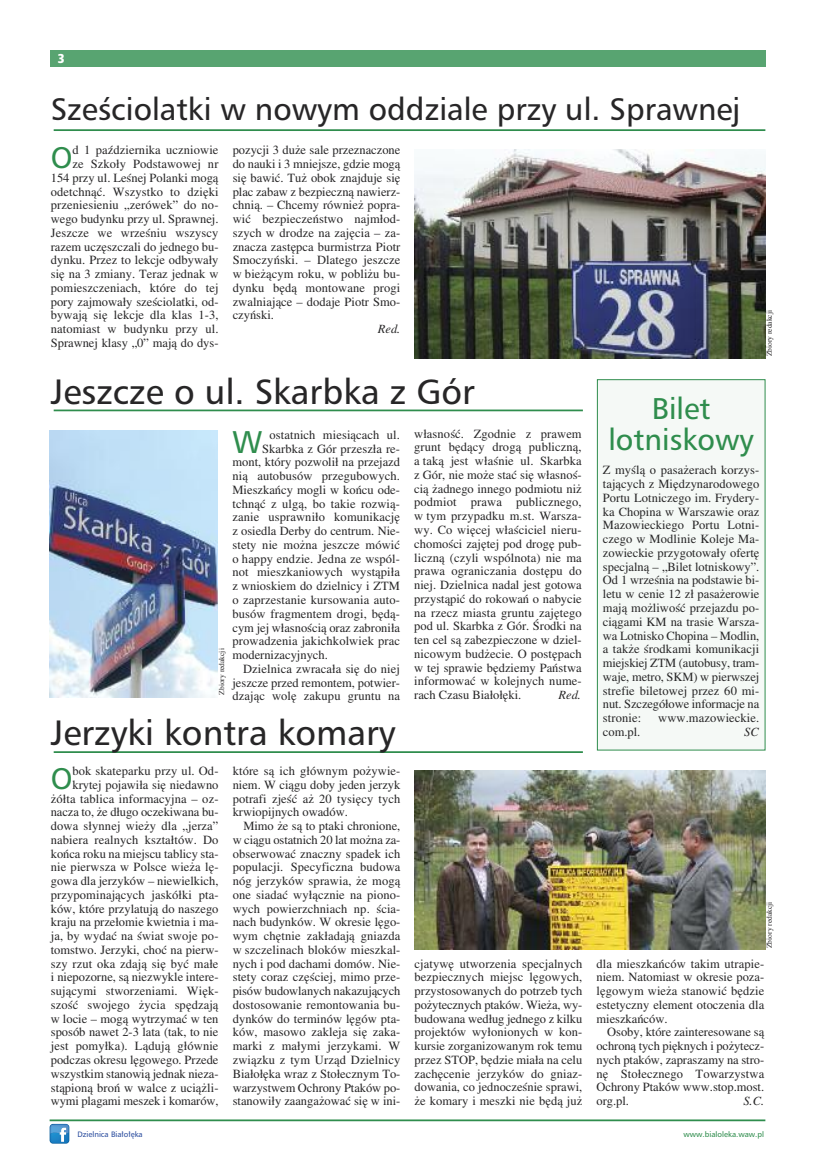
<style>
.page{position:relative;width:815px;height:1170px;background:#fff}
.page>*{position:absolute;margin:0;border:0;box-sizing:border-box;transform-origin:0 0}
.t1{font:33.75px "Humnst 777 PL";color:#272627}
.t2{font:30.12px "Humnst 777 PL";color:#2f8d4d}
.t3{font:30px "Humnst 777 PL";color:#272627}
.t4{font:28.75px/31.2px "Humnst 777 PL";color:#2f8d4d;text-align:center}
.t5{font:28.5px "Humnst 777 PL";color:#2f8d4d}
.t6{font:12.5px/13.8px "Toronto";letter-spacing:.005em;color:#272627;text-align:justify}
.t7{font:italic 12.5px "Toronto";color:#272627}
.t8{font:12.5px "Humnst 777 X Blk Cn PL";color:#fff}
.t9{font:7.5px "Toronto";color:#272627}
.t10{font:7.5px "Humnst 777 PL";color:#2f8d4d}
.t11{font:7.5px "Humnst 777 PL";color:#2d4f9f}
</style>
<div class="page">
<div style="left:50px;top:50px;width:715px;height:17px;background:#58a471"></div>
<svg style="left:50px;top:1126px;width:20px;height:18px"></svg>
<svg style="left:50px;top:1123px;width:19px;height:20px"></svg>
<img style="left:50px;top:1133px;width:19px;height:9px">
<img style="left:50px;top:1124px;width:19px;height:9px">
<svg style="left:60px;top:1127px;width:6px;height:14px"></svg>
<hr style="left:54px;top:129px;width:711px;height:2px;background:#2f8d4d">
<img style="left:415px;top:149px;width:350px;height:209px">
<hr style="left:54px;top:409px;width:529px;height:2px;background:#2f8d4d">
<img style="left:50px;top:430px;width:168px;height:267px">
<hr style="left:50px;top:1119px;width:715px;height:2px;background:#2f8d4d">
<hr style="left:54px;top:751px;width:529px;height:2px;background:#2f8d4d">
<img style="left:415px;top:770px;width:350px;height:178px">
<div style="left:598px;top:380px;width:167px;height:369px;background:#f5f9f6"></div>
<div style="left:597px;top:379px;width:168px;height:371px;border:1px solid #2f8d4d"></div>
<p class="t8" style="left:58px;top:51px;width:8px">3</p>
<h3 class="t3" style="left:51px;top:92px;width:691px">Sześciolatki w nowym oddziale przy ul. Sprawnej</h3>
<p class="t6" style="left:51px;top:143px;width:169px;text-align:right">d 1 października uczniowie<br>ze Szkoły Podstawowej nr<br>154 przy ul. Leśnej Polanki mogą odetchnąć. Wszystko to dzięki przeniesieniu „zerówek” do no&shy;wego budynku przy ul. Sprawnej.<br>Jeszcze we wrześniu wszyscy razem uczęszczali do jednego bu&shy;dynku. Przez to lekcje odbywały się na 3 zmiany. Teraz jednak w pomieszczeniach, które do tej pory zajmowały sześciolatki, od&shy;bywają się lekcje dla klas 1-3, natomiast w budynku przy ul.<br>Sprawnej klasy „0” mają do dys-</p>
<p class="t6" style="left:233px;top:143px;width:169px">pozycji 3 duże sale przeznaczone do nauki i 3 mniejsze, gdzie mogą się bawić. Tuż obok znajduje się plac zabaw z bezpieczną nawierz&shy;chnią. – Chcemy również popra&shy;wić bezpieczeństwo najmłod&shy;szych w drodze na zajęcia – za&shy;znacza zastępca burmistrza Piotr Smoczyński. – Dlatego jeszcze w bieżącym roku, w pobliżu bu&shy;dynku będą montowane progi zwalniające – dodaje Piotr Smo&shy;czyński.</p>
<h3 class="t5" style="left:51px;top:142px;width:23px">O</h3>
<p class="t7" style="left:378px;top:321px;width:24px">Red.</p>
<p class="t9" style="left:765px;top:356px;width:48px;rotate:-90deg">Zbiory redakcji</p>
<h1 class="t1" style="left:51px;top:372px;width:426px">Jeszcze o ul. Skarbka z Gór</h1>
<h2 class="t2" style="left:232px;top:424px;width:31px">W</h2>
<p class="t6" style="left:269px;top:427px;width:132px">ostatnich miesiącach ul.</p>
<p class="t6" style="left:262px;top:441px;width:139px">Skarbka z Gór przeszła re-</p>
<p class="t6" style="left:232px;top:455px;width:169px">mont, który pozwolił na przejazd</p>
<p class="t6" style="left:232px;top:469px;width:169px">nią autobusów przegubowych.</p>
<p class="t6" style="left:232px;top:482px;width:169px">Mieszkańcy mogli w końcu ode-</p>
<p class="t6" style="left:232px;top:496px;width:169px">tchnąć z ulgą, bo takie rozwią-</p>
<p class="t6" style="left:232px;top:510px;width:169px">zanie usprawniło komunikację</p>
<p class="t6" style="left:232px;top:524px;width:169px">z osiedla Derby do centrum. Nie-</p>
<p class="t6" style="left:232px;top:537px;width:169px">stety nie można jeszcze mówić</p>
<p class="t6" style="left:232px;top:551px;width:169px">o happy endzie. Jedna ze wspól-</p>
<p class="t6" style="left:232px;top:565px;width:169px">not mieszkaniowych wystąpiła</p>
<p class="t6" style="left:232px;top:579px;width:169px">z wnioskiem do dzielnicy i ZTM</p>
<p class="t6" style="left:232px;top:592px;width:169px">o zaprzestanie kursowania auto-</p>
<p class="t6" style="left:232px;top:606px;width:169px">busów fragmentem drogi, będą-</p>
<p class="t6" style="left:232px;top:620px;width:169px">cym jej własnością oraz zabroniła</p>
<p class="t6" style="left:232px;top:634px;width:169px">prowadzenia jakichkolwiek prac</p>
<p class="t6" style="left:232px;top:647px;width:97px">modernizacyjnych.</p>
<p class="t6" style="left:243px;top:661px;width:158px">Dzielnica zwracała się do niej</p>
<p class="t6" style="left:232px;top:675px;width:169px">jeszcze przed remontem, potwier-</p>
<p class="t6" style="left:232px;top:689px;width:169px">dzając wolę zakupu gruntu na</p>
<p class="t9" style="left:217px;top:694px;width:48px;rotate:-90deg">Zbiory redakcji</p>
<h1 class="t1" style="left:51px;top:713px;width:346px">Jerzyki kontra komary</h1>
<p class="t6" style="left:414px;top:426px;width:169px">własność. Zgodnie z prawem grunt będący drogą publiczną, a taką jest właśnie ul. Skarbka z Gór, nie może stać się własnoś&shy;cią żadnego innego podmiotu niż podmiot prawa publicznego, w tym przypadku m.st. Warsza&shy;wy. Co więcej właściciel nieru&shy;chomości zajętej pod drogę pub&shy;liczną (czyli wspólnota) nie ma prawa ograniczania dostępu do niej. Dzielnica nadal jest gotowa przystąpić do rokowań o nabycie na rzecz miasta gruntu zajętego pod ul. Skarbka z Gór. Środki na ten cel są zabezpieczone w dziel&shy;nicowym budżecie. O postępach w tej sprawie będziemy Państwa informować w kolejnych nume&shy;rach Czasu Białołęki.</p>
<p class="t7" style="left:559px;top:687px;width:24px">Red.</p>
<h3 class="t4" style="left:608px;top:393px;width:147px">Bilet lotniskowy</h3>
<p class="t6" style="left:603px;top:463px;width:158px">Z myślą o pasażerach korzys&shy;tających z Międzynarodowego Portu Lotniczego im. Frydery&shy;ka Chopina w Warszawie oraz Mazowieckiego Portu Lotni&shy;czego w Modlinie Koleje Ma&shy;zowieckie przygotowały ofertę specjalną – „Bilet lotniskowy”.<br>Od 1 września na podstawie bi&shy;letu w cenie 12 zł pasażerowie mają możliwość przejazdu po&shy;ciągami KM na trasie Warsza&shy;wa Lotnisko Chopina – Modlin, a także środkami komunikacji miejskiej ZTM (autobusy, tram&shy;waje, metro, SKM) w pierwszej strefie biletowej przez 60 mi&shy;nut. Szczegółowe informacje na stronie:</p>
<p class="t6" style="left:658px;top:710px;width:103px">www.mazowieckie.</p>
<p class="t6" style="left:603px;top:724px;width:39px">com.pl.</p>
<p class="t7" style="left:744px;top:724px;width:16px">SC</p>
<p class="t6" style="left:51px;top:763px;width:169px;text-align:right">bok skateparku przy ul. Od&shy;krytej pojawiła się niedawno żółta tablica informacyjna – oz&shy;nacza to, że długo oczekiwana bu&shy;dowa słynnej wieży dla „jerza” nabiera realnych kształtów. Do końca roku na miejscu tablicy sta&shy;nie pierwsza w Polsce wieża lę&shy;gowa dla jerzyków – niewielkich, przypominających jaskółki pta&shy;ków, które przylatują do naszego kraju na przełomie kwietnia i ma&shy;ja, by wydać na świat swoje po&shy;tomstwo. Jerzyki, choć na pierw&shy;szy rzut oka zdają się być małe i niepozorne, są niezwykle intere&shy;sującymi stworzeniami. Więk&shy;szość swojego życia spędzają w locie – mogą wytrzymać w ten sposób nawet 2-3 lata (tak, to nie jest pomyłka). Lądują głównie podczas okresu lęgowego. Przede wszystkim stanowią jednak nieza&shy;stąpioną broń w walce z uciążli&shy;wymi plagami meszek i komarów,</p>
<p class="t6" style="left:233px;top:763px;width:169px">które są ich głównym pożywie&shy;niem. W ciągu doby jeden jerzyk potrafi zjeść aż 20 tysięcy tych krwiopijnych owadów.</p>
<h3 class="t5" style="left:51px;top:762px;width:23px">O</h3>
<p class="t6" style="left:233px;top:818px;width:169px;text-indent:11px">Mimo że są to ptaki chronione, w ciągu ostatnich 20 lat można za&shy;obserwować znaczny spadek ich populacji. Specyficzna budowa nóg jerzyków sprawia, że mogą one siadać wyłącznie na piono&shy;wych powierzchniach np. ścia&shy;nach budynków. W okresie lęgo&shy;wym chętnie zakładają gniazda w szczelinach bloków mieszkal&shy;nych i pod dachami domów. Nie&shy;stety coraz częściej, mimo prze&shy;pisów budowlanych nakazujących dostosowanie remontowania bu&shy;dynków do terminów lęgów pta&shy;ków, masowo zakleja się zaka&shy;marki z małymi jerzykami. W związku z tym Urząd Dzielnicy Białołęka wraz z Stołecznym To&shy;warzystwem Ochrony Ptaków po&shy;stanowiły zaangażować się w ini-</p>
<p class="t9" style="left:765px;top:948px;width:48px;rotate:-90deg">Zbiory redakcji</p>
<p class="t6" style="left:415px;top:956px;width:169px">cjatywę utworzenia specjalnych bezpiecznych miejsc lęgowych, przystosowanych do potrzeb tych pożytecznych ptaków. Wieża, wy&shy;budowana według jednego z kilku projektów wyłonionych w kon&shy;kursie zorganizowanym rok temu przez STOP, będzie miała na celu zachęcenie jerzyków do gniaz&shy;dowania, co jednocześnie sprawi, że komary i meszki nie będą już</p>
<p class="t6" style="left:596px;top:956px;width:169px">dla mieszkańców takim utrapie&shy;niem. Natomiast w okresie poza&shy;lęgowym wieża stanowić będzie estetyczny element otoczenia dla mieszkańców.</p>
<p class="t6" style="left:596px;top:1025px;width:169px;text-indent:11px">Osoby, które zainteresowane są ochroną tych pięknych i pożytecz&shy;nych ptaków, zapraszamy na stro&shy;nę Stołecznego Towarzystwa Ochrony Ptaków www.stop.most. org.pl.</p>
<p class="t7" style="left:743px;top:1093px;width:22px">S.C.</p>
<p class="t11" style="left:77px;top:1129px;width:67px">Dzielnica Białołęka</p>
<p class="t10" style="left:683px;top:1129px;width:82px">www.bialoleka.waw.pl</p>
</div>
